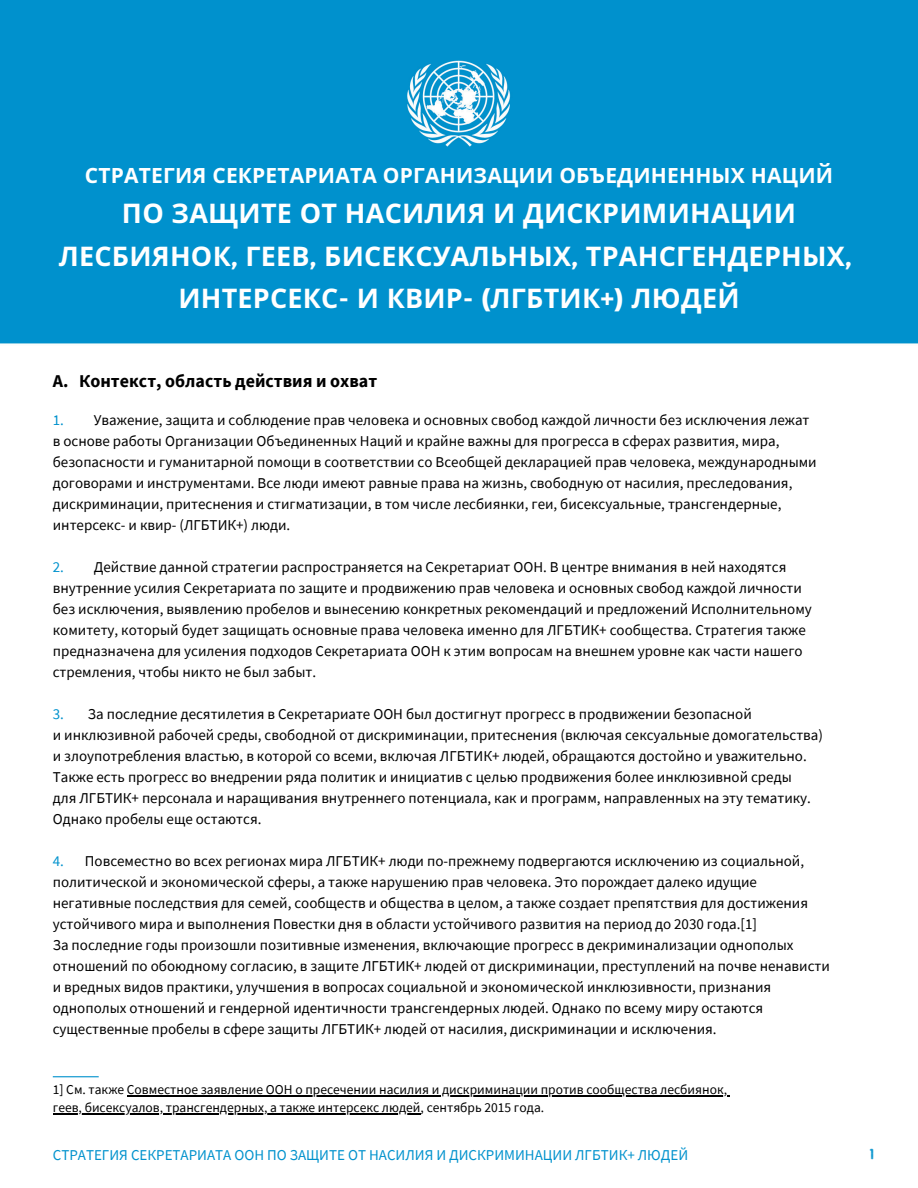
<style>
.page{position:relative;width:918px;height:1188px;background:#fff}
.page>*{position:absolute;margin:0;border:0;box-sizing:border-box;transform-origin:0 0}
.t1{font:700 27px/42.8px "Noto Sans";letter-spacing:.01em;color:#fff;text-align:center}
.t2{font:700 21px "Noto Sans";letter-spacing:.01em;color:#fff}
.t3{font:700 18px "Source Sans Pro";color:#000}
.t4{font:15px/21px "Source Sans Pro";color:#000}
.t5{font:15px "Source Sans Pro";color:#0192cd}
.t6{font:15px "Cre Happ S";color:#0192cd}
.t7{font:13.5px/18px "Source Sans Pro";color:#000}
.s1{font-family:"Kief Montaser Bold";font-weight:400}
.s2{color:#0192cd}
</style>
<div class="page">
<img style="left:0;top:0;width:918px;height:1115px">
<hr style="left:127px;top:1095px;width:600px;height:1px;background:#000">
<hr style="left:53px;top:1113px;width:368px;height:1px;background:#000">
<hr style="left:53px;top:1076px;width:46px;height:1px;background:#0192cd">
<h1 class="t2" style="left:85px;top:161px;width:750px">СТРАТЕГИЯ СЕКРЕТАРИАТА ОРГАНИЗАЦИИ ОБЪЕДИНЕННЫХ НАЦИЙ</h1>
<h1 class="t1" style="left:59px;top:191px;width:794px">ПО ЗАЩИТЕ ОТ НАСИЛИЯ И ДИСКРИМИНАЦИИ<br>ЛЕСБИЯНОК<span class="s1">,</span> ГЕЕВ<span class="s1">,</span> БИСЕКСУАЛЬНЫХ<span class="s1">,</span> ТРАНСГЕНДЕРНЫХ<span class="s1">,<br></span>ИНТЕРСЕКС<span class="s1">-</span> И КВИР<span class="s1">- (</span>ЛГБТИК<span class="s1">+)</span> ЛЮДЕЙ</h1>
<p class="t3" style="left:53px;top:369px;width:326px">А. Контекст, область действия и охват</p>
<p class="t4" style="left:53px;top:409px;width:758px"><span class="s2">1.</span> Уважение, защита и соблюдение прав человека и основных свобод каждой личности без исключения лежат</p>
<p class="t4" style="left:53px;top:430px;width:765px">в основе работы Организации Объединенных Наций и крайне важны для прогресса в сферах развития, мира, безопасности и гуманитарной помощи в соответствии со Всеобщей декларацией прав человека, международными договорами и инструментами. Все люди имеют равные права на жизнь, свободную от насилия, преследования, дискриминации, притеснения и стигматизации, в том числе лесбиянки, геи, бисексуальные, трансгендерные, интерсекс- и квир- (ЛГБТИК+) люди.</p>
<p class="t4" style="left:53px;top:556px;width:751px"><span class="s2">2.</span> Действие данной стратегии распространяется на Секретариат ООН. В центре внимания в ней находятся внутренние усилия Секретариата по защите и продвижению прав человека и основных свобод каждой личности</p>
<p class="t4" style="left:53px;top:598px;width:761px">без исключения, выявлению пробелов и вынесению конкретных рекомендаций и предложений Исполнительному комитету, который будет защищать основные права человека именно для ЛГБТИК+ сообщества. Стратегия также предназначена для усиления подходов Секретариата ООН к этим вопросам на внешнем уровне как части нашего стремления, чтобы никто не был забыт.</p>
<p class="t4" style="left:53px;top:703px;width:701px"><span class="s2">3.</span> За последние десятилетия в Секретариате ООН был достигнут прогресс в продвижении безопасной</p>
<p class="t4" style="left:53px;top:724px;width:772px">и инклюзивной рабочей среды, свободной от дискриминации, притеснения (включая сексуальные домогательства) и злоупотребления властью, в которой со всеми, включая ЛГБТИК+ людей, обращаются достойно и уважительно.<br>Также есть прогресс во внедрении ряда политик и инициатив с целью продвижения более инклюзивной среды</p>
<p class="t4" style="left:53px;top:787px;width:760px">для ЛГБТИК+ персонала и наращивания внутреннего потенциала, как и программ, направленных на эту тематику.<br>Однако пробелы еще остаются.</p>
<p class="t4" style="left:53px;top:850px;width:757px"><span class="s2">4.</span> Повсеместно во всех регионах мира ЛГБТИК+ люди по-прежнему подвергаются исключению из социальной, политической и экономической сферы, а также нарушению прав человека. Это порождает далеко идущие негативные последствия для семей, сообществ и общества в целом, а также создает препятствия для достижения устойчивого мира и выполнения Повестки дня в области устойчивого развития на период до 2030 года.[1]</p>
<p class="t4" style="left:53px;top:934px;width:779px">За последние годы произошли позитивные изменения, включающие прогресс в декриминализации однополых отношений по обоюдному согласию, в защите ЛГБТИК+ людей от дискриминации, преступлений на почве ненависти и вредных видов практики, улучшения в вопросах социальной и экономической инклюзивности, признания однополых отношений и гендерной идентичности трансгендерных людей. Однако по всему миру остаются существенные пробелы в сфере защиты ЛГБТИК+ людей от насилия, дискриминации и исключения.</p>
<h3 class="t7" style="left:53px;top:1080px;width:676px">1] См. также Совместное заявление ООН о пресечении насилия и дискриминации против сообщества лесбиянок, геев, бисексуалов, трансгендерных, а также интерсекс людей, сентябрь 2015 года.</h3>
<h2 class="t5" style="left:53px;top:1145px;width:637px">СТРАТЕГИЯ СЕКРЕТАРИАТА ООН ПО ЗАЩИТЕ ОТ НАСИЛИЯ И ДИСКРИМИНАЦИИ ЛГБТИК+ ЛЮДЕЙ</h2>
<p class="t6" style="left:870px;top:1148px;width:6px">1</p>
</div>
